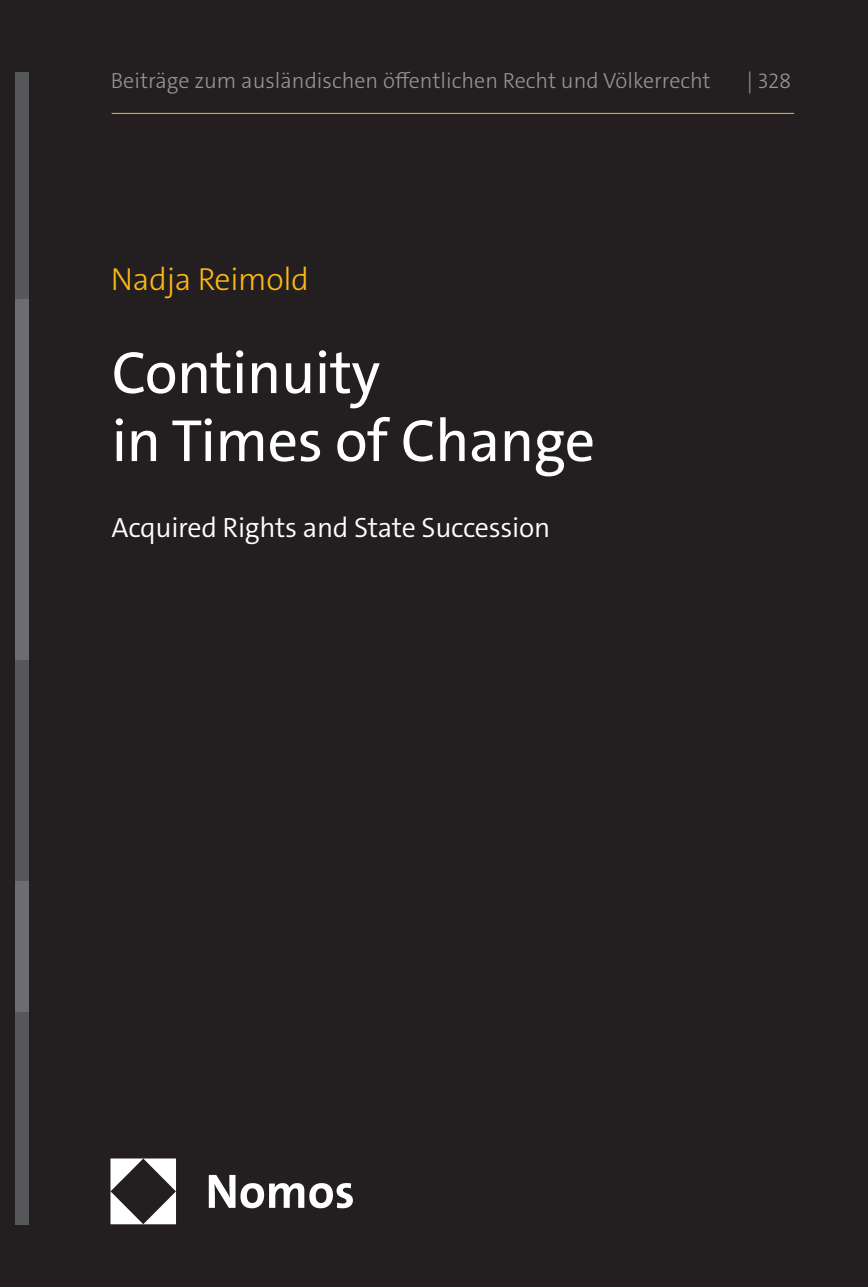
<style>
.page{position:relative;width:868px;height:1287px;background:#fff}
.page>*{position:absolute;margin:0;border:0;box-sizing:border-box;transform-origin:0 0}
.t1{font:60px/68px "The Sans C5";letter-spacing:-.01em;color:#fff}
.t2{font:300 32px "The Sans C5";letter-spacing:-.01em;color:#fcb814}
.t3{font:300 28px "The Sans C5";letter-spacing:-.01em;color:#fff}
.t4{font:300 22px "The Sans C5";color:#939598}
</style>
<div class="page">
<div style="left:0;top:0;width:867px;height:1287px;background:#231f20"></div>
<hr style="left:111px;top:113px;width:683px;height:1px;background:#fcb814">
<div style="left:16px;top:72px;width:13px;height:227px;background:#57585a"></div>
<div style="left:16px;top:299px;width:13px;height:363px;background:#6c6d70"></div>
<div style="left:16px;top:660px;width:13px;height:222px;background:#57585a"></div>
<div style="left:16px;top:1012px;width:13px;height:213px;background:#57585a"></div>
<div style="left:16px;top:882px;width:13px;height:130px;background:#6c6d70"></div>
<img style="left:110px;top:1158px;width:243px;height:67px">
<p class="t4" style="left:111px;top:67px;width:601px">Beiträge zum ausländischen öffentlichen Recht und Völkerrecht</p>
<p class="t4" style="left:746px;top:67px;width:46px">| 328</p>
<h2 class="t2" style="left:111px;top:259px;width:199px">Nadja Reimold</h2>
<h1 class="t1" style="left:111px;top:339px;width:485px">Continuity<br>in Times of Change</h1>
<p class="t3" style="left:111px;top:509px;width:440px">Acquired Rights and State Succession</p>
</div>
